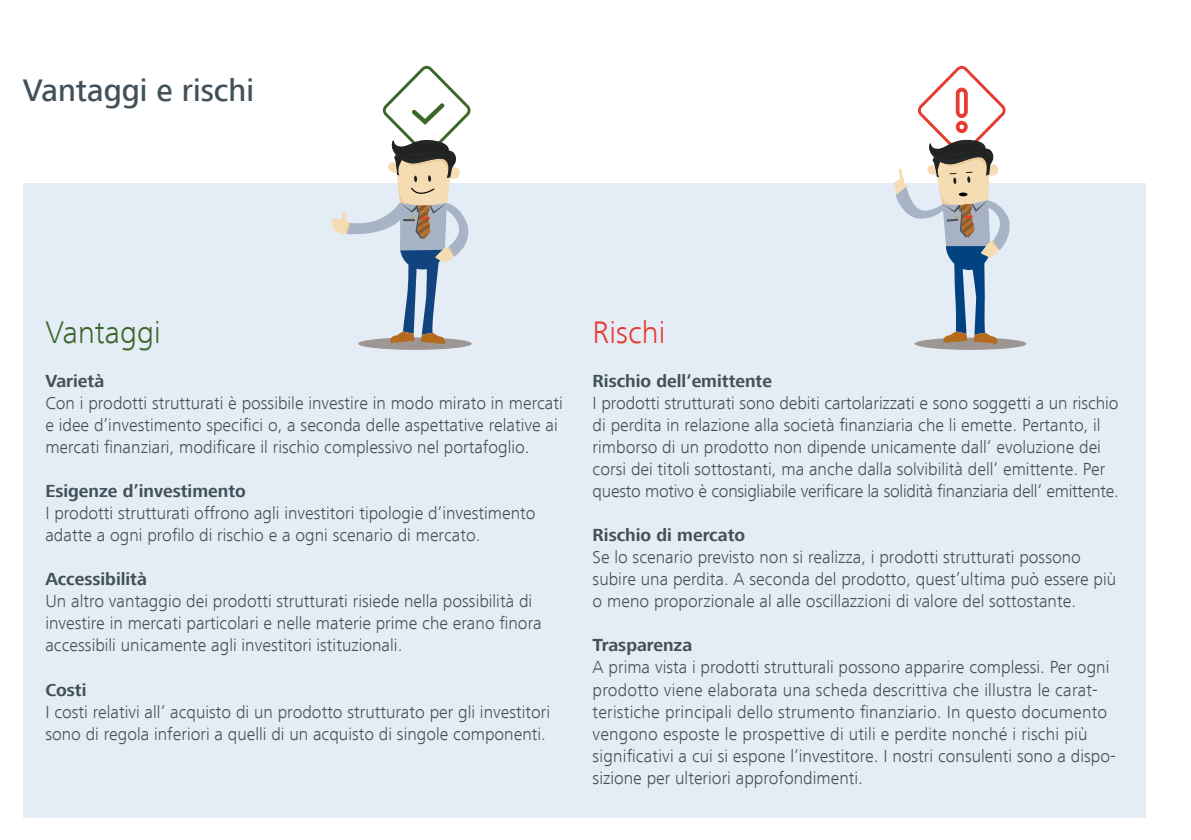
<style>
.page{position:relative;width:1191px;height:840px;background:#fff}
.page>*{position:absolute;margin:0;border:0;box-sizing:border-box;transform-origin:0 0}
.t1{font:500 32px "Frutiger Next LT";color:#425159}
.t2{font:300 32px "Frutiger Next LT";color:#3b6827}
.t3{font:300 32px "Frutiger Next LT";color:#e63c2f}
.t4{font:300 18px/22px "Frutiger Next LT";color:#425159}
.t5{font:700 18px "Frutiger Next LT";color:#425159}
</style>
<div class="page">
<div style="left:23px;top:183px;width:1122px;height:633px;background:#e4ecf6"></div>
<div style="left:358px;top:337px;width:114px;height:13px;background:#9d9693;border-radius:50%"></div>
<svg style="left:332px;top:66px;width:140px;height:278px"></svg>
<div style="left:914px;top:337px;width:112px;height:13px;background:#9d9693;border-radius:50%"></div>
<svg style="left:894px;top:66px;width:119px;height:277px"></svg>
<h1 class="t1" style="left:23px;top:72px;width:233px">Vantaggi e rischi</h1>
<h1 class="t2" style="left:45px;top:315px;width:117px">Vantaggi</h1>
<p class="t5" style="left:45px;top:371px;width:60px">Varietà</p>
<p class="t4" style="left:45px;top:392px;width:519px">Con i prodotti strutturati è possibile investire in modo mirato in mercati e idee d’investimento specifici o, a seconda delle aspettative relative ai mercati finanziari, modificare il rischio complessivo nel portafoglio.</p>
<p class="t5" style="left:45px;top:481px;width:202px">Esigenze d’investimento</p>
<p class="t4" style="left:45px;top:502px;width:492px">I prodotti strutturati offrono agli investitori tipologie d‘investimento adatte a ogni profilo di rischio e a ogni scenario di mercato.</p>
<p class="t5" style="left:45px;top:569px;width:103px">Accessibilità</p>
<p class="t4" style="left:45px;top:590px;width:498px">Un altro vantaggio dei prodotti strutturati risiede nella possibilità di investire in mercati particolari e nelle materie prime che erano finora accessibili unicamente agli investitori istituzionali.</p>
<p class="t5" style="left:45px;top:679px;width:43px">Costi</p>
<p class="t4" style="left:45px;top:700px;width:506px">I costi relativi all‘ acquisto di un prodotto strutturato per gli investitori sono di regola inferiori a quelli di un acquisto di singole componenti.</p>
<h1 class="t3" style="left:592px;top:315px;width:74px">Rischi</h1>
<p class="t5" style="left:592px;top:371px;width:181px">Rischio dell‘emittente</p>
<p class="t4" style="left:592px;top:392px;width:527px">I prodotti strutturati sono debiti cartolarizzati e sono soggetti a un rischio di perdita in relazione alla società finanziaria che li emette. Pertanto, il rimborso di un prodotto non dipende unicamente dall‘ evoluzione dei corsi dei titoli sottostanti, ma anche dalla solvibilità dell‘ emittente. Per questo motivo è consigliabile verificare la solidità finanziaria dell‘ emittente.</p>
<p class="t5" style="left:592px;top:525px;width:154px">Rischio di mercato</p>
<p class="t4" style="left:592px;top:546px;width:525px">Se lo scenario previsto non si realizza, i prodotti strutturati possono subire una perdita. A seconda del prodotto, quest’ultima può essere più o meno proporzionale al alle oscillazzioni di valore del sottostante.</p>
<p class="t5" style="left:592px;top:635px;width:101px">Trasparenza</p>
<p class="t4" style="left:592px;top:656px;width:524px">A prima vista i prodotti strutturali possono apparire complessi. Per ogni prodotto viene elaborata una scheda descrittiva che illustra le carat&shy;teristiche principali dello strumento finanziario. In questo documento vengono esposte le prospettive di utili e perdite nonché i rischi più significativi a cui si espone l‘investitore. I nostri consulenti sono a dispo&shy;sizione per ulteriori approfondimenti.</p>
</div>
